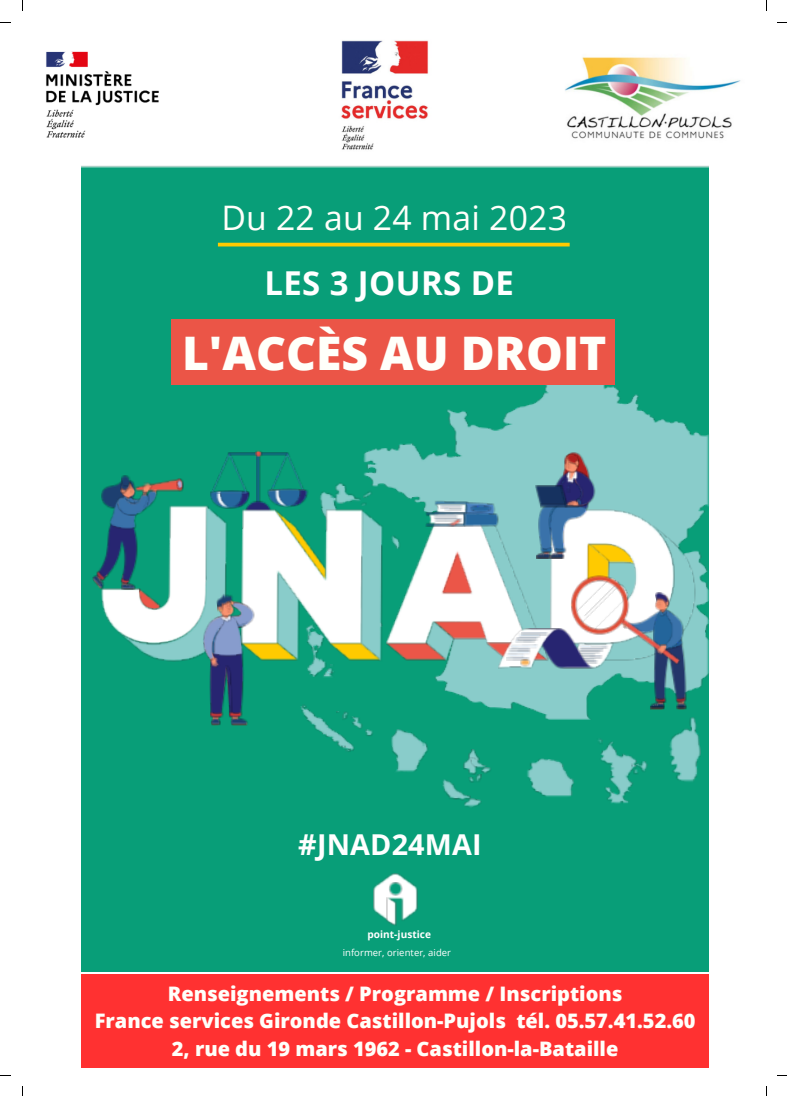
<style>
.page{position:relative;width:787px;height:1096px;background:#fff}
.page>*{position:absolute;margin:0;border:0;box-sizing:border-box;transform-origin:0 0}
.t1{font:800 46.25px "Open Sans";color:#fffffa}
.t2{font:33.75px "Open Sans";letter-spacing:.005em;color:#fffffa}
.t3{font:700 32.88px "Open Sans";letter-spacing:.01em;color:#fff}
.t4{font:700 28.75px "Open Sans";letter-spacing:.005em;color:#fff}
.t5{font:800 20px/27.2px "Open Sans";color:#fffffa;text-align:center}
.t6{font:700 10.12px "Open Sans";letter-spacing:.005em;color:#fff}
.t7{font:9.5px "Open Sans";letter-spacing:.005em;color:#fff}
</style>
<div class="page">
<div style="left:82px;top:165px;width:626px;height:806px;background:#089e78"></div>
<img style="left:363px;top:356px;width:347px;height:363px">
<img style="left:668px;top:717px;width:32px;height:65px">
<img style="left:319px;top:491px;width:19px;height:18px">
<img style="left:335px;top:482px;width:26px;height:22px">
<svg style="left:360px;top:491px;width:12px;height:15px"></svg>
<img style="left:305px;top:644px;width:21px;height:33px">
<svg style="left:322px;top:664px;width:13px;height:14px"></svg>
<img style="left:390px;top:729px;width:38px;height:43px">
<img style="left:300px;top:706px;width:55px;height:45px">
<svg style="left:303px;top:704px;width:4px;height:4px"></svg>
<svg style="left:337px;top:711px;width:37px;height:25px"></svg>
<svg style="left:342px;top:744px;width:8px;height:8px"></svg>
<img style="left:442px;top:778px;width:29px;height:22px">
<img style="left:463px;top:798px;width:19px;height:10px">
<img style="left:463px;top:749px;width:17px;height:25px">
<img style="left:469px;top:757px;width:18px;height:10px">
<svg style="left:468px;top:767px;width:24px;height:15px"></svg>
<img style="left:527px;top:758px;width:48px;height:40px">
<img style="left:599px;top:741px;width:38px;height:63px">
<svg style="left:597px;top:738px;width:5px;height:6px"></svg>
<svg style="left:632px;top:761px;width:15px;height:13px"></svg>
<img style="left:102px;top:510px;width:17px;height:134px">
<img style="left:119px;top:506px;width:109px;height:155px">
<img style="left:298px;top:644px;width:1px;height:17px">
<img style="left:245px;top:644px;width:53px;height:17px">
<img style="left:364px;top:509px;width:20px;height:152px">
<img style="left:329px;top:642px;width:52px;height:19px">
<img style="left:447px;top:644px;width:8px;height:17px">
<img style="left:387px;top:644px;width:60px;height:17px">
<img style="left:387px;top:509px;width:87px;height:135px">
<img style="left:474px;top:509px;width:74px;height:152px">
<img style="left:613px;top:526px;width:82px;height:135px">
<img style="left:551px;top:509px;width:123px;height:135px">
<img style="left:651px;top:692px;width:15px;height:17px">
<img style="left:630px;top:611px;width:23px;height:6px">
<img style="left:653px;top:628px;width:34px;height:74px">
<img style="left:654px;top:596px;width:3px;height:13px">
<img style="left:653px;top:609px;width:10px;height:8px">
<img style="left:656px;top:592px;width:14px;height:13px">
<svg style="left:649px;top:697px;width:18px;height:11px"></svg>
<svg style="left:676px;top:696px;width:11px;height:12px"></svg>
<img style="left:663px;top:609px;width:21px;height:40px">
<img style="left:618px;top:617px;width:62px;height:47px">
<img style="left:571px;top:576px;width:59px;height:58px">
<svg style="left:622px;top:623px;width:6px;height:5px"></svg>
<svg style="left:656px;top:644px;width:13px;height:11px"></svg>
<svg style="left:657px;top:594px;width:14px;height:22px"></svg>
<img style="left:102px;top:481px;width:33px;height:29px">
<img style="left:158px;top:491px;width:1px;height:17px">
<img style="left:149px;top:491px;width:9px;height:20px">
<img style="left:135px;top:478px;width:42px;height:13px">
<svg style="left:177px;top:478px;width:6px;height:13px"></svg>
<img style="left:93px;top:568px;width:17px;height:21px">
<img style="left:122px;top:583px;width:14px;height:7px">
<img style="left:134px;top:482px;width:3px;height:7px">
<img style="left:97px;top:519px;width:41px;height:64px">
<svg style="left:120px;top:578px;width:14px;height:11px"></svg>
<img style="left:109px;top:496px;width:28px;height:33px">
<svg style="left:120px;top:476px;width:14px;height:13px"></svg>
<img style="left:118px;top:489px;width:25px;height:5px">
<svg style="left:143px;top:482px;width:9px;height:12px"></svg>
<img style="left:120px;top:515px;width:17px;height:1px">
<img style="left:117px;top:494px;width:32px;height:21px">
<svg style="left:93px;top:571px;width:13px;height:17px"></svg>
<img style="left:143px;top:496px;width:6px;height:14px">
<img style="left:127px;top:498px;width:14px;height:7px">
<img style="left:563px;top:452px;width:26px;height:18px">
<img style="left:554px;top:470px;width:5px;height:16px">
<img style="left:537px;top:558px;width:12px;height:1px">
<img style="left:538px;top:506px;width:11px;height:41px">
<img style="left:549px;top:558px;width:15px;height:1px">
<img style="left:548px;top:507px;width:1px;height:28px">
<img style="left:549px;top:507px;width:40px;height:45px">
<img style="left:561px;top:506px;width:28px;height:2px">
<img style="left:536px;top:486px;width:23px;height:20px">
<img style="left:541px;top:503px;width:18px;height:4px">
<img style="left:559px;top:492px;width:21px;height:15px">
<img style="left:573px;top:470px;width:23px;height:36px">
<img style="left:577px;top:484px;width:6px;height:14px">
<svg style="left:537px;top:547px;width:29px;height:11px"></svg>
<svg style="left:567px;top:498px;width:22px;height:8px"></svg>
<svg style="left:559px;top:453px;width:22px;height:39px"></svg>
<img style="left:594px;top:642px;width:19px;height:26px">
<img style="left:594px;top:644px;width:15px;height:4px">
<img style="left:594px;top:648px;width:10px;height:3px">
<img style="left:594px;top:651px;width:7px;height:2px">
<img style="left:594px;top:656px;width:8px;height:2px">
<img style="left:560px;top:628px;width:34px;height:40px">
<img style="left:498px;top:628px;width:62px;height:40px">
<img style="left:522px;top:632px;width:26px;height:3px">
<img style="left:518px;top:633px;width:23px;height:4px">
<img style="left:516px;top:637px;width:22px;height:3px">
<img style="left:511px;top:644px;width:28px;height:4px">
<img style="left:508px;top:648px;width:23px;height:6px">
<img style="left:507px;top:653px;width:19px;height:4px">
<img style="left:507px;top:657px;width:22px;height:3px">
<img style="left:514px;top:638px;width:22px;height:4px">
<svg style="left:521px;top:659px;width:10px;height:7px"></svg>
<img style="left:434px;top:501px;width:36px;height:11px">
<img style="left:465px;top:502px;width:31px;height:10px">
<img style="left:437px;top:503px;width:30px;height:9px">
<img style="left:470px;top:504px;width:21px;height:8px">
<img style="left:440px;top:506px;width:22px;height:2px">
<img style="left:444px;top:507px;width:19px;height:4px">
<img style="left:425px;top:512px;width:39px;height:14px">
<img style="left:464px;top:512px;width:34px;height:14px">
<img style="left:428px;top:513px;width:37px;height:11px">
<img style="left:433px;top:516px;width:25px;height:2px">
<img style="left:434px;top:518px;width:28px;height:3px">
<img style="left:447px;top:519px;width:15px;height:7px">
<img style="left:210px;top:491px;width:40px;height:17px">
<img style="left:232px;top:491px;width:17px;height:16px">
<img style="left:215px;top:493px;width:15px;height:15px">
<img style="left:212px;top:452px;width:36px;height:41px">
<img style="left:269px;top:452px;width:37px;height:36px">
<img style="left:257px;top:457px;width:3px;height:44px">
<img style="left:228px;top:452px;width:62px;height:3px">
<svg style="left:255px;top:450px;width:7px;height:7px"></svg>
<img style="left:245px;top:501px;width:27px;height:8px">
<img style="left:268px;top:488px;width:40px;height:19px">
<img style="left:274px;top:488px;width:34px;height:18px">
<img style="left:242px;top:509px;width:122px;height:135px">
<img style="left:210px;top:663px;width:37px;height:62px">
<img style="left:209px;top:643px;width:36px;height:74px">
<img style="left:234px;top:601px;width:19px;height:28px">
<img style="left:234px;top:602px;width:21px;height:25px">
<img style="left:243px;top:621px;width:6px;height:6px">
<img style="left:225px;top:616px;width:18px;height:40px">
<img style="left:230px;top:717px;width:18px;height:4px">
<img style="left:230px;top:721px;width:18px;height:3px">
<svg style="left:210px;top:717px;width:11px;height:7px"></svg>
<svg style="left:210px;top:660px;width:11px;height:7px"></svg>
<img style="left:203px;top:616px;width:22px;height:44px">
<img style="left:217px;top:593px;width:17px;height:13px">
<img style="left:225px;top:666px;width:8px;height:51px">
<svg style="left:229px;top:711px;width:13px;height:6px"></svg>
<img style="left:210px;top:711px;width:14px;height:6px">
<svg style="left:218px;top:598px;width:16px;height:24px"></svg>
<img style="left:373px;top:873px;width:44px;height:51px">
<img style="left:387px;top:897px;width:9px;height:28px">
<img style="left:388px;top:882px;width:14px;height:13px">
<div style="left:172px;top:320px;width:443px;height:64px;background:#eb5547"></div>
<hr style="left:218px;top:243px;width:352px;height:3px;background:#ffca00">
<img style="left:46px;top:51px;width:113px;height:87px">
<img style="left:341px;top:40px;width:88px;height:110px">
<img style="left:565px;top:57px;width:176px;height:82px">
<div style="left:82px;top:973px;width:626px;height:94px;background:#ff3131"></div>
<h2 class="t2" style="left:221px;top:194px;width:347px">Du 22 au 24 mai 2023</h2>
<h3 class="t3" style="left:264px;top:260px;width:251px">LES 3 JOURS DE</h3>
<h1 class="t1" style="left:182px;top:320px;width:426px">L'ACCÈS AU DROIT</h1>
<h3 class="t4" style="left:298px;top:824px;width:185px">#JNAD24MAI</h3>
<p class="t6" style="left:367px;top:927px;width:65px">point-justice</p>
<p class="t7" style="left:343px;top:945px;width:110px">informer, orienter, aider</p>
<p class="t5" style="left:95px;top:979px;width:602px">Renseignements / Programme / Inscriptions<br>France services Gironde Castillon-Pujols tél. 05.57.41.52.60<br>2, rue du 19 mars 1962 - Castillon-la-Bataille</p>
</div>
